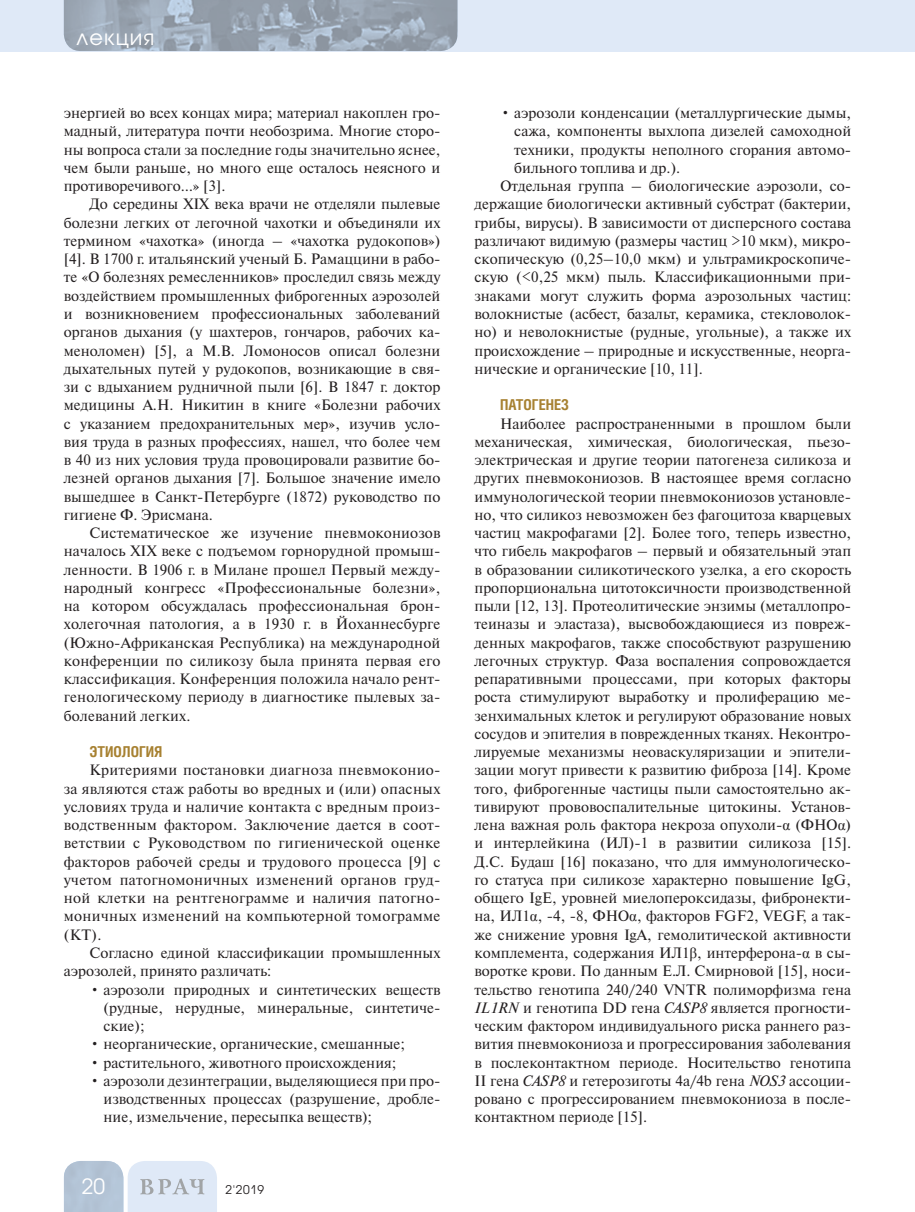
<style>
.page{position:relative;width:915px;height:1212px;background:#fff}
.page>*{position:absolute;margin:0;border:0;box-sizing:border-box;transform-origin:0 0}
.t1{font:21px "Avant Garde Gothic C";letter-spacing:.05em;color:#fff}
.t2{font:15px/18.3px "Newton C";color:#231f20;text-align:justify}
.t3{font:700 15px "Helios Cond";color:#a78131}
.t4{font:12px "Avant Garde Gothic C";color:#231f20}
.s1{font-family:"Times New Roman"}
.s2{font-style:italic}
</style>
<div class="page">
<div style="left:0;top:0;width:914px;height:51px;background:#dfe9f7"></div>
<img style="left:64px;top:0;width:393px;height:51px">
<svg style="left:64px;top:1161px;width:153px;height:51px;background:#cdd9e7"></svg>
<h1 class="t1" style="left:77px;top:27px;width:79px">лекция</h1>
<p class="t2" style="left:64px;top:105px;width:378px">энергией во всех концах мира; материал накоплен гро&shy;мадный, литература почти необозрима. Многие сторо&shy;ны вопроса стали за последние годы значительно яснее, чем были раньше, но много еще осталось неясного и противоречивого…» [3].</p>
<p class="t2" style="left:64px;top:197px;width:378px;text-indent:26px">До середины XIX века врачи не отделяли пылевые болезни легких от легочной чахотки и объединяли их термином «чахотка» (иногда – «чахотка рудокопов») [4]. В 1700 г. итальянский ученый Б. Рамаццини в рабо&shy;те «О болезнях ремесленников» проследил связь между воздействием промышленных фиброгенных аэрозолей и возникновением профессиональных заболеваний органов дыхания (у шахтеров, гончаров, рабочих ка&shy;меноломен) [5], а М.В. Ломоносов описал болезни дыхательных путей у рудокопов, возникающие в свя&shy;зи с вдыханием рудничной пыли [6]. В 1847 г. доктор медицины А.Н. Никитин в книге «Болезни рабочих с указанием предохранительных мер», изучив усло&shy;вия труда в разных профессиях, нашел, что более чем в 40 из них условия труда провоцировали развитие бо&shy;лезней органов дыхания [7]. Большое значение имело вышедшее в Санкт-Петербурге (1872) руководство по гигиене Ф. Эрисмана.</p>
<p class="t2" style="left:64px;top:525px;width:378px;text-indent:26px">Систематическое же изучение пневмокониозов началось XIX веке с подъемом горнорудной промыш&shy;ленности. В 1906 г. в Милане прошел Первый между&shy;народный конгресс «Профессиональные болезни», на котором обсуждалась профессиональная брон&shy;холегочная патология, а в 1930 г. в Йоханнесбурге (Южно-Африканская Республика) на международной конференции по силикозу была принята первая его классификация. Конференция положила начало рент&shy;генологическому периоду в диагностике пылевых за&shy;болеваний легких.</p>
<p class="t3" style="left:89px;top:746px;width:74px">ЭТИОЛОГИЯ</p>
<p class="t2" style="left:64px;top:763px;width:378px;text-indent:26px">Критериями постановки диагноза пневмоконио&shy;за являются стаж работы во вредных и (или) опасных условиях труда и наличие контакта с вредным произ&shy;водственным фактором. Заключение дается в соот&shy;ветствии с Руководством по гигиенической оценке факторов рабочей среды и трудового процесса [9] c учетом патогномоничных изменений органов груд&shy;ной клетки на рентгенограмме и наличия патогно&shy;моничных изменений на компьютерной томограмме (КТ).</p>
<p class="t2" style="left:64px;top:945px;width:378px;text-indent:26px">Согласно единой классификации промышленных аэрозолей, принято различать:</p>
<p class="t2" style="left:103px;top:982px;width:338px;text-indent:-14px">• аэрозоли природных и синтетических веществ (рудные, нерудные, минеральные, синтетиче&shy;ские);</p>
<p class="t2" style="left:89px;top:1036px;width:317px">• неорганические, органические, смешанные;</p>
<p class="t2" style="left:89px;top:1055px;width:308px">• растительного, животного происхождения;</p>
<p class="t2" style="left:103px;top:1073px;width:338px;text-indent:-14px">• аэрозоли дезинтеграции, выделяющиеся при про&shy;изводственных процессах (разрушение, дробле&shy;ние, измельчение, пересыпка веществ);</p>
<h1 class="t1" style="left:82px;top:1177px;width:25px">20</h1>
<p class="t4" style="left:225px;top:1184px;width:40px">2'2019</p>
<p class="t2" style="left:500px;top:105px;width:352px">• аэрозоли конденсации (металлургические дымы,</p>
<p class="t2" style="left:514px;top:124px;width:338px">сажа, компоненты выхлопа дизелей самоходной</p>
<p class="t2" style="left:514px;top:142px;width:338px">техники, продукты неполного сгорания автомо-</p>
<p class="t2" style="left:514px;top:160px;width:167px">бильного топлива и др.).</p>
<p class="t2" style="left:500px;top:178px;width:352px">Отдельная группа – биологические аэрозоли, со-</p>
<p class="t2" style="left:474px;top:197px;width:378px">держащие биологически активный субстрат (бактерии,</p>
<p class="t2" style="left:474px;top:215px;width:378px">грибы, вирусы). В зависимости от дисперсного состава</p>
<p class="t2" style="left:474px;top:233px;width:378px">различают видимую (размеры частиц &gt;10 мкм), микро-</p>
<p class="t2" style="left:474px;top:251px;width:378px">скопическую (0,25–10,0 мкм) и ультрамикроскопиче-</p>
<p class="t2" style="left:474px;top:270px;width:378px">скую (&lt;0,25 мкм) пыль. Классификационными при-</p>
<p class="t2" style="left:474px;top:288px;width:378px">знаками могут служить форма аэрозольных частиц:</p>
<p class="t2" style="left:474px;top:306px;width:378px">волокнистые (асбест, базальт, керамика, стекловолок-</p>
<p class="t2" style="left:474px;top:324px;width:378px">но) и неволокнистые (рудные, угольные), а также их</p>
<p class="t2" style="left:474px;top:343px;width:378px">происхождение – природные и искусственные, неорга-</p>
<p class="t2" style="left:474px;top:361px;width:230px">нические и органические [10, 11].</p>
<p class="t3" style="left:500px;top:399px;width:71px">ПАТОГЕНЕЗ</p>
<p class="t2" style="left:474px;top:416px;width:378px;text-indent:26px">Наиболее распространенными в прошлом были механическая, химическая, биологическая, пьезо&shy;электрическая и другие теории патогенеза силикоза и других пневмокониозов. В настоящее время согласно иммунологической теории пневмокониозов установле&shy;но, что силикоз невозможен без фагоцитоза кварцевых частиц макрофагами [2]. Более того, теперь известно, что гибель макрофагов – первый и обязательный этап в образовании силикотического узелка, а его скорость пропорциональна цитотоксичности производственной пыли [12, 13]. Протеолитические энзимы (металлопро&shy;теиназы и эластаза), высвобождающиеся из повреж&shy;денных макрофагов, также способствуют разрушению легочных структур. Фаза воспаления сопровождается репаративными процессами, при которых факторы роста стимулируют выработку и пролиферацию ме&shy;зенхимальных клеток и регулируют образование новых сосудов и эпителия в поврежденных тканях. Неконтро&shy;лируемые механизмы неоваскуляризации и эпители&shy;зации могут привести к развитию фиброза [14]. Кроме того, фиброгенные частицы пыли самостоятельно ак&shy;тивируют прововоспалительные цитокины. Установ&shy;лена важная роль фактора некроза опухоли-<span class="s1">α</span> (ФНО<span class="s1">α</span>) и интерлейкина (ИЛ)-1 в развитии силикоза [15].<br>Д.С. Будаш [16] показано, что для иммунологическо&shy;го статуса при силикозе характерно повышение IgG, общего IgE, уровней миелопероксидазы, фибронекти&shy;на, ИЛ1<span class="s1">α</span>, -4, -8, ФНО<span class="s1">α</span>, факторов FGF2, VEGF, а так&shy;же снижение уровня IgA, гемолитической активности комплемента, содержания ИЛ1<span class="s1">β</span>, интерферона-<span class="s1">α</span> в сы&shy;воротке крови. По данным Е.Л. Смирновой [15], носи&shy;тельство генотипа 240/240 VNTR полиморфизма гена <span class="s2">IL1RN</span> и генотипа DD гена <span class="s2">CASP8</span> является прогности&shy;ческим фактором индивидуального риска раннего раз&shy;вития пневмокониоза и прогрессирования заболевания в послеконтактном периоде. Носительство генотипа II гена <span class="s2">CASP8</span> и гетерозиготы 4a/4b гена <span class="s2">NOS3</span> ассоции&shy;ровано с прогрессированием пневмокониоза в после&shy;контактном периоде [15].</p>
</div>
